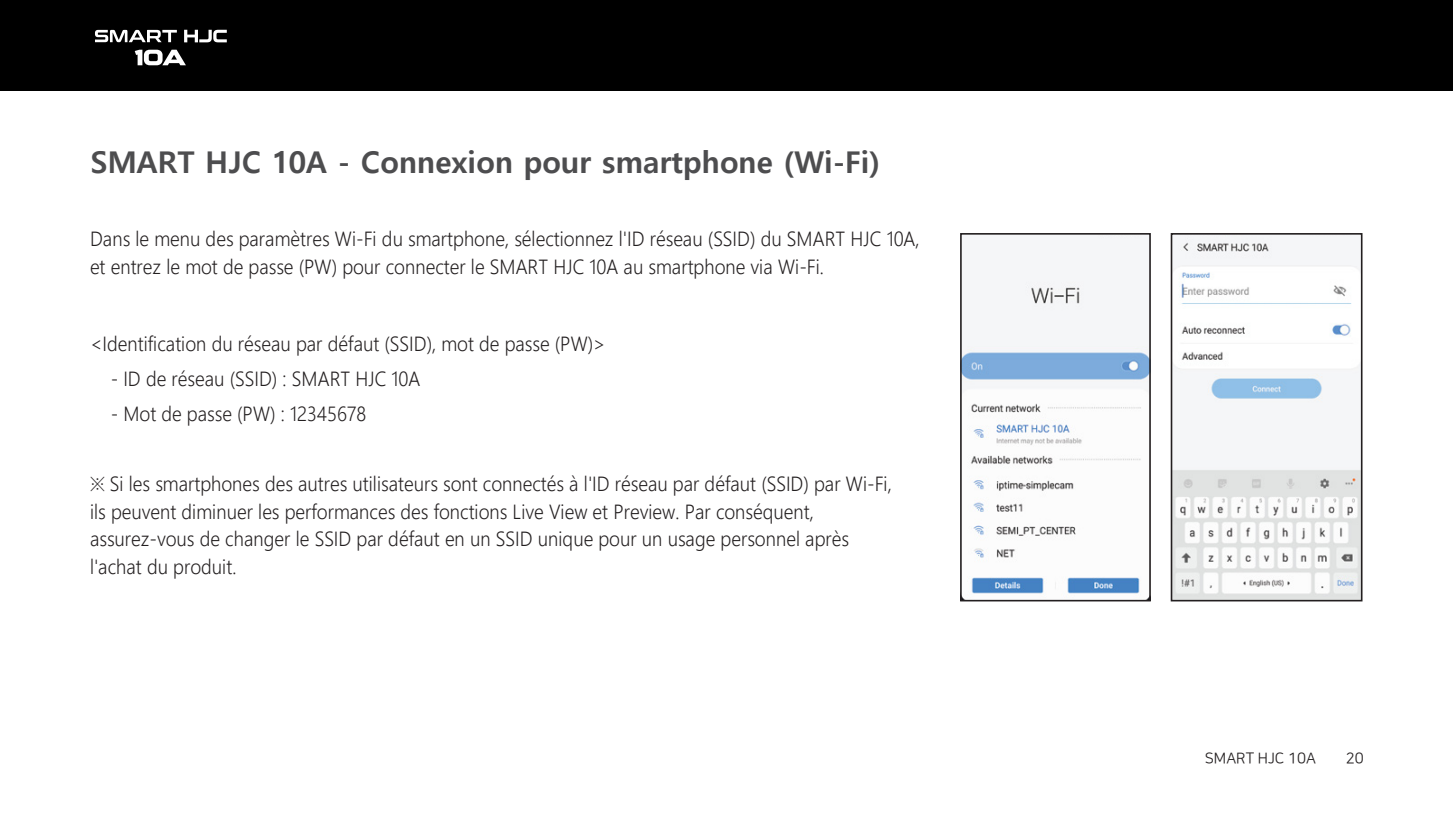
<style>
.page{position:relative;width:1453px;height:815px;background:#fff}
.page>*{position:absolute;margin:0;border:0;box-sizing:border-box;transform-origin:0 0}
.t1{font:700 30px "Malgun Gothic";color:#4d4d4f}
.t2{font:300 20px/27.5px "Malgun Gothic";color:#231f20;scale:.92 1}
.t3{font:15px "Nanum Square R";color:#231f20}
</style>
<div class="page">
<div style="left:0;top:0;width:1453px;height:90px;background:#000"></div>
<svg style="left:95px;top:30px;width:82px;height:12px"></svg>
<svg style="left:184px;top:30px;width:43px;height:12px"></svg>
<svg style="left:135px;top:50px;width:51px;height:15px"></svg>
<img style="left:1174px;top:236px;width:185px;height:362px">
<div style="left:1171px;top:233px;width:191px;height:368px;border:2px solid #231f20"></div>
<img style="left:963px;top:236px;width:185px;height:358px">
<div style="left:960px;top:233px;width:191px;height:368px;border:2px solid #231f20"></div>
<h1 class="t1" style="left:91px;top:145px;width:790px">SMART HJC 10A - Connexion pour smartphone (Wi-Fi)</h1>
<p class="t2" style="left:90px;top:225px;width:903px">Dans le menu des paramètres Wi-Fi du smartphone, sélectionnez l'ID réseau (SSID) du SMART HJC 10A, et entrez le mot de passe (PW) pour connecter le SMART HJC 10A au smartphone via Wi-Fi.</p>
<p class="t2" style="left:90px;top:330px;width:562px">&lt;Identification du réseau par défaut (SSID), mot de passe (PW)&gt;</p>
<p class="t2" style="left:111px;top:365px;width:338px">- ID de réseau (SSID) : SMART HJC 10A</p>
<p class="t2" style="left:111px;top:400px;width:279px">- Mot de passe (PW) : 12345678</p>
<p class="t2" style="left:90px;top:470px;width:873px">※ Si les smartphones des autres utilisateurs sont connectés à l'ID réseau par défaut (SSID) par Wi-Fi, ils peuvent diminuer les performances des fonctions Live View et Preview. Par conséquent, assurez-vous de changer le SSID par défaut en un SSID unique pour un usage personnel après l'achat du produit.</p>
<p class="t3" style="left:1205px;top:750px;width:113px">SMART HJC 10A</p>
<p class="t3" style="left:1346px;top:751px;width:20px">20</p>
</div>
